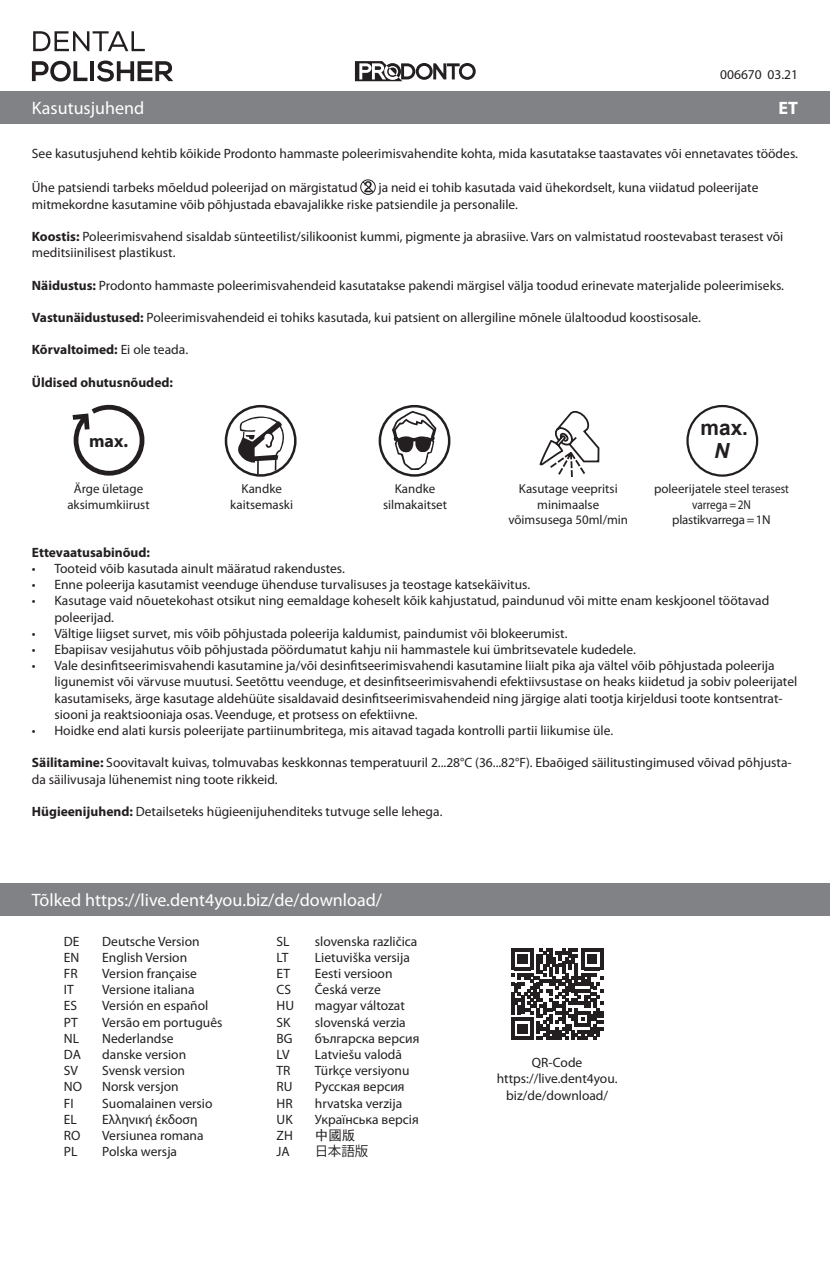
<style>
.page{position:relative;width:830px;height:1276px;background:#fff}
.page>*{position:absolute;margin:0;border:0;box-sizing:border-box;transform-origin:0 0}
.t1{font:700 20.93px "Arial";color:#231f20}
.t2{font:italic 700 20.93px "Arial";color:#231f20}
.t3{font:18px "Myriad Pro";color:#fff}
.t4{font:700 18px "Myriad Pro";color:#231f20}
.t5{font:700 18px "Myriad Pro";color:#fff}
.t6{font:13.5px/16.2px "Myriad Pro";color:#231f20}
.t7{font:700 13.5px "Myriad Pro";color:#231f20}
.t8{font:13.5px "Koz Go Pr 6 N";color:#231f20}
.t9{font:13.5px "Sim Hei";color:#231f20}
.t10{font:13.05px/15.5px "Myriad Pro";color:#231f20;text-align:center}
.s1{font-weight:700}
.s2{font-weight:400}
</style>
<div class="page">
<div style="left:0;top:91px;width:829px;height:32px;background:#808285"></div>
<svg style="left:511px;top:948px;width:91px;height:91px"></svg>
<div style="left:0;top:883px;width:829px;height:32px;background:#808285"></div>
<svg style="left:355px;top:61px;width:120px;height:20px"></svg>
<svg style="left:33px;top:31px;width:112px;height:20px"></svg>
<svg style="left:32px;top:61px;width:55px;height:21px"></svg>
<hr style="left:90px;top:61px;width:4px;height:20px;background:#231f20">
<svg style="left:97px;top:61px;width:76px;height:21px"></svg>
<div style="left:360px;top:180px;width:15px;height:15px;border:1px solid #231f20;border-radius:50%"></div>
<svg style="left:361px;top:180px;width:13px;height:13px"></svg>
<svg style="left:539px;top:411px;width:60px;height:66px"></svg>
<div style="left:378px;top:405px;width:72px;height:72px;border:3px solid #231f20;border-radius:50%"></div>
<svg style="left:391px;top:410px;width:46px;height:60px"></svg>
<div style="left:225px;top:405px;width:71px;height:72px;border:3px solid #231f20;border-radius:50%"></div>
<svg style="left:237px;top:416px;width:51px;height:58px"></svg>
<svg style="left:73px;top:405px;width:71px;height:70px"></svg>
<div style="left:686px;top:405px;width:71px;height:72px;border:2px solid #231f20;border-radius:50%"></div>
<p class="t6" style="left:719px;top:66px;width:79px">006670 03.21</p>
<h2 class="t3" style="left:32px;top:97px;width:114px">Kasutusjuhend</h2>
<h2 class="t5" style="left:778px;top:96px;width:21px">ET</h2>
<p class="t6" style="left:32px;top:146px;width:767px">See kasutusjuhend kehtib kõikide Prodonto hammaste poleerimisvahendite kohta, mida kasutatakse taastavates või ennetavates töödes.</p>
<p class="t6" style="left:32px;top:179px;width:327px">Ühe patsiendi tarbeks mõeldud poleerijad on märgistatud</p>
<p class="t6" style="left:32px;top:179px;width:727px;text-indent:346px">ja neid ei tohib kasutada vaid ühekordselt, kuna viidatud poleerijate mitmekordne kasutamine võib põhjustada ebavajalikke riske patsiendile ja personalile.</p>
<p class="t6" style="left:32px;top:228px;width:752px"><span class="s1">Koostis:</span> Poleerimisvahend sisaldab sünteetilist/silikoonist kummi, pigmente ja abrasiive. Vars on valmistatud roostevabast terasest või meditsiinilisest plastikust.</p>
<p class="t6" style="left:32px;top:277px;width:753px"><span class="s1">Näidustus:</span> Prodonto hammaste poleerimisvahendeid kasutatakse pakendi märgisel välja toodud erinevate materjalide poleerimiseks.</p>
<p class="t6" style="left:32px;top:309px;width:670px"><span class="s1">Vastunäidustused:</span> Poleerimisvahendeid ei tohiks kasutada, kui patsient on allergiline mõnele ülaltoodud koostisosale.</p>
<p class="t7" style="left:32px;top:341px;width:158px">Kõrvaltoimed: <span class="s2">Ei ole teada.</span></p>
<p class="t7" style="left:32px;top:373px;width:142px">Üldised ohutusnõuded:</p>
<h2 class="t4" style="left:89px;top:429px;width:41px">max.</h2>
<h1 class="t1" style="left:700px;top:414px;width:49px">max.</h1>
<h1 class="t2" style="left:713px;top:437px;width:17px">N</h1>
<p class="t10" style="left:67px;top:481px;width:84px">Ärge ületage aksimumkiirust</p>
<p class="t10" style="left:230px;top:481px;width:64px">Kandke kaitsemaski</p>
<p class="t10" style="left:383px;top:481px;width:65px">Kandke silmakaitset</p>
<p class="t10" style="left:508px;top:481px;width:121px">Kasutage veepritsi minimaalse võimsusega 50ml/min</p>
<p class="t10" style="left:653px;top:481px;width:136px">poleerijatele steel terasest varrega = 2N<br>plastikvarrega = 1N</p>
<p class="t7" style="left:32px;top:543px;width:119px">Ettevaatusabinõud:</p>
<p class="t6" style="left:32px;top:560px;width:314px">• Tooteid võib kasutada ainult määratud rakendustes.</p>
<p class="t6" style="left:32px;top:576px;width:499px">• Enne poleerija kasutamist veenduge ühenduse turvalisuses ja teostage katsekäivitus.</p>
<p class="t6" style="left:54px;top:592px;width:716px;text-indent:-23px">• Kasutage vaid nõuetekohast otsikut ning eemaldage koheselt kõik kahjustatud, paindunud või mitte enam keskjoonel töötavad poleerijad.</p>
<p class="t6" style="left:32px;top:625px;width:537px">• Vältige liigset survet, mis võib põhjustada poleerija kaldumist, paindumist või blokeerumist.</p>
<p class="t6" style="left:32px;top:641px;width:605px">• Ebapiisav vesijahutus võib põhjustada pöördumatut kahju nii hammastele kui ümbritsevatele kudedele.</p>
<p class="t6" style="left:54px;top:657px;width:744px;text-indent:-23px">• Vale desinfitseerimisvahendi kasutamine ja/või desinfitseerimisvahendi kasutamine liialt pika aja vältel võib põhjustada poleerija ligunemist või värvuse muutusi. Seetõttu veenduge, et desinfitseerimisvahendi efektiivsustase on heaks kiidetud ja sobiv poleerijatel kasutamiseks, ärge kasutage aldehüüte sisaldavaid desinfitseerimisvahendeid ning järgige alati tootja kirjeldusi toote kontsentrat&shy;siooni ja reaktsiooniaja osas. Veenduge, et protsess on efektiivne.</p>
<p class="t6" style="left:32px;top:722px;width:582px">• Hoidke end alati kursis poleerijate partiinumbritega, mis aitavad tagada kontrolli partii liikumise üle.</p>
<p class="t6" style="left:32px;top:754px;width:761px"><span class="s1">Säilitamine:</span> Soovitavalt kuivas, tolmuvabas keskkonnas temperatuuril 2...28°C (36...82°F). Ebaõiged säilitustingimused võivad põhjusta&shy;da säilivusaja lühenemist ning toote rikkeid.</p>
<p class="t6" style="left:32px;top:803px;width:412px"><span class="s1">Hügieenijuhend:</span> Detailseteks hügieenijuhenditeks tutvuge selle lehega.</p>
<h2 class="t3" style="left:32px;top:889px;width:351px">Tõlked https://live.dent4you.biz/de/download/</h2>
<p class="t6" style="left:64px;top:932px;width:17px">DE</p>
<p class="t6" style="left:102px;top:932px;width:99px">Deutsche Version</p>
<p class="t6" style="left:64px;top:949px;width:17px">EN</p>
<p class="t6" style="left:102px;top:949px;width:86px">English Version</p>
<p class="t6" style="left:64px;top:965px;width:15px">FR</p>
<p class="t6" style="left:102px;top:965px;width:96px">Version française</p>
<p class="t6" style="left:64px;top:981px;width:11px">IT</p>
<p class="t6" style="left:102px;top:981px;width:94px">Versione italiana</p>
<p class="t6" style="left:64px;top:997px;width:15px">ES</p>
<p class="t6" style="left:102px;top:997px;width:108px">Versión en español</p>
<p class="t6" style="left:64px;top:1013px;width:15px">PT</p>
<p class="t6" style="left:102px;top:1013px;width:122px">Versão em português</p>
<p class="t6" style="left:64px;top:1030px;width:17px">NL</p>
<p class="t6" style="left:102px;top:1030px;width:73px">Nederlandse</p>
<p class="t6" style="left:64px;top:1046px;width:19px">DA</p>
<p class="t6" style="left:102px;top:1046px;width:85px">danske version</p>
<p class="t6" style="left:64px;top:1062px;width:16px">SV</p>
<p class="t6" style="left:102px;top:1062px;width:84px">Svensk version</p>
<p class="t6" style="left:64px;top:1078px;width:20px">NO</p>
<p class="t6" style="left:102px;top:1078px;width:78px">Norsk versjon</p>
<p class="t6" style="left:64px;top:1094px;width:11px">FI</p>
<p class="t6" style="left:102px;top:1094px;width:112px">Suomalainen versio</p>
<p class="t6" style="left:64px;top:1111px;width:15px">EL</p>
<p class="t6" style="left:102px;top:1111px;width:97px">Ελληνική έκδοση</p>
<p class="t6" style="left:64px;top:1127px;width:18px">RO</p>
<p class="t6" style="left:102px;top:1127px;width:103px">Versiunea romana</p>
<p class="t6" style="left:64px;top:1143px;width:15px">PL</p>
<p class="t6" style="left:102px;top:1143px;width:76px">Polska wersja</p>
<p class="t6" style="left:276px;top:932px;width:15px">SL</p>
<p class="t6" style="left:315px;top:932px;width:104px">slovenska različica</p>
<p class="t6" style="left:276px;top:949px;width:13px">LT</p>
<p class="t6" style="left:315px;top:949px;width:96px">Lietuviška versija</p>
<p class="t6" style="left:276px;top:965px;width:15px">ET</p>
<p class="t6" style="left:315px;top:965px;width:79px">Eesti versioon</p>
<p class="t6" style="left:276px;top:981px;width:16px">CS</p>
<p class="t6" style="left:315px;top:981px;width:67px">Česká verze</p>
<p class="t6" style="left:276px;top:997px;width:19px">HU</p>
<p class="t6" style="left:315px;top:997px;width:91px">magyar változat</p>
<p class="t6" style="left:276px;top:1013px;width:15px">SK</p>
<p class="t6" style="left:315px;top:1013px;width:92px">slovenská verzia</p>
<p class="t6" style="left:276px;top:1030px;width:18px">BG</p>
<p class="t6" style="left:315px;top:1030px;width:106px">българска версия</p>
<p class="t6" style="left:276px;top:1046px;width:15px">LV</p>
<p class="t6" style="left:315px;top:1046px;width:89px">Latviešu valodā</p>
<p class="t6" style="left:276px;top:1062px;width:15px">TR</p>
<p class="t6" style="left:315px;top:1062px;width:96px">Türkçe versiyonu</p>
<p class="t6" style="left:276px;top:1078px;width:17px">RU</p>
<p class="t6" style="left:315px;top:1078px;width:91px">Русская версия</p>
<p class="t6" style="left:276px;top:1094px;width:18px">HR</p>
<p class="t6" style="left:315px;top:1094px;width:89px">hrvatska verzija</p>
<p class="t6" style="left:276px;top:1111px;width:18px">UK</p>
<p class="t6" style="left:315px;top:1111px;width:105px">Українська версія</p>
<p class="t6" style="left:276px;top:1127px;width:18px">ZH</p>
<p class="t9" style="left:315px;top:1128px;width:42px">中國版</p>
<p class="t6" style="left:276px;top:1143px;width:15px">JA</p>
<p class="t8" style="left:315px;top:1143px;width:55px">日本語版</p>
<p class="t6" style="left:496px;top:1054px;width:122px;text-align:center">QR-Code https://live.dent4you. biz/de/download/</p>
</div>
